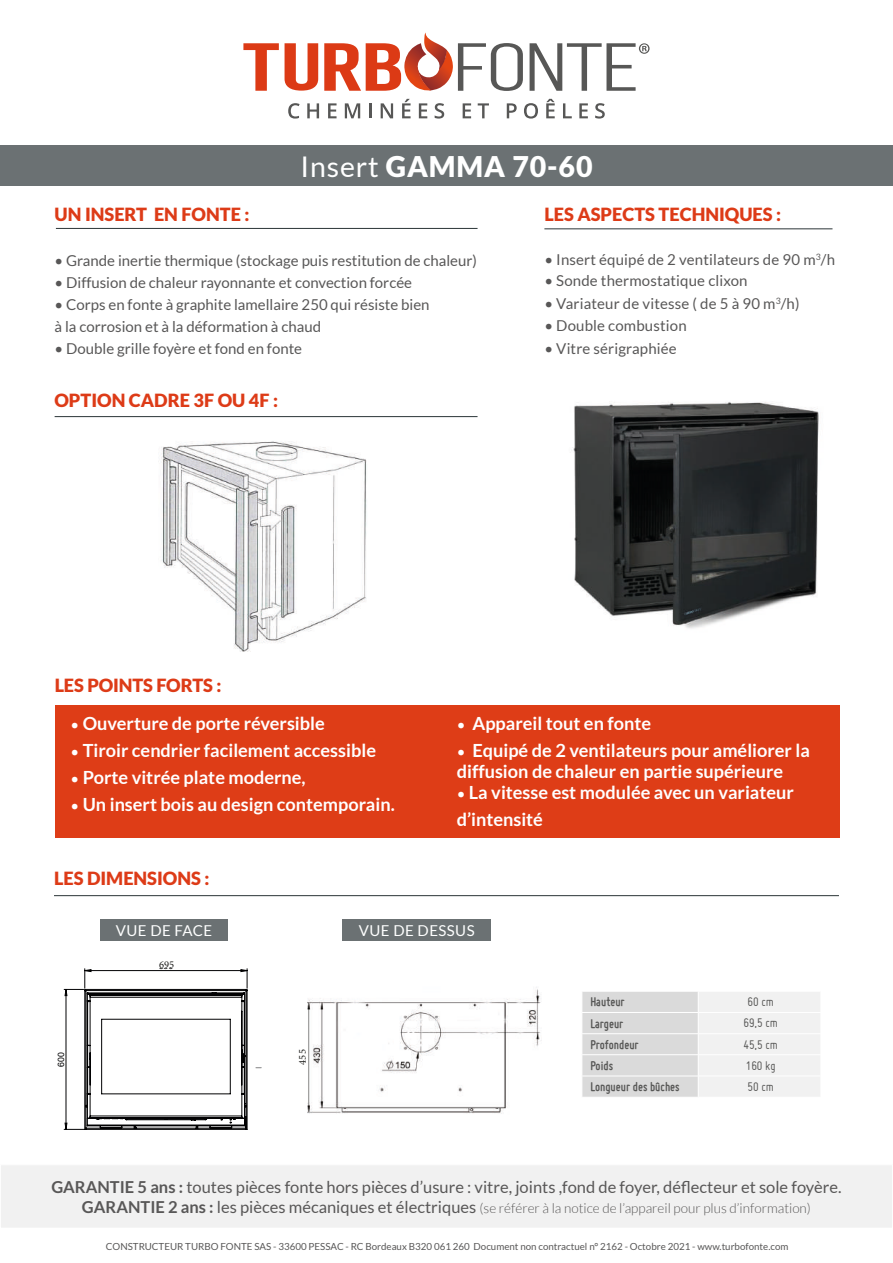
<style>
.page{position:relative;width:893px;height:1263px;background:#fff}
.page>*{position:absolute;margin:0;border:0;box-sizing:border-box;transform-origin:0 0}
.t1{font:900 28.5px "Lato";letter-spacing:.03em;color:#fff}
.t2{font:700 18.15px/21px "Lato";color:#fff}
.t3{font:900 18.15px "Lato";color:#dd3b17}
.t4{font:16.5px "Lato";color:#585757}
.t5{font:15px/21.6px "Lato";color:#585757}
.t6{font:15px "Lato";letter-spacing:.03em;color:#fff}
.t7{font:300 13.5px "Lato";color:#585757}
.t8{font:700 13.5px "Miso";color:#575756}
.t9{font:13.5px "Miso";color:#575756}
.t10{font:10.5px "Minion Pro";color:#1d1d1b}
.t11{font:9.75px "Lato";color:#585757}
.t12{font:8.85px/17px "Arial";color:#020203}
.s1{font-weight:400}
.s2{font-weight:400;font-size:15px}
.s3{font-weight:700}
.s4{font-weight:700;font-size:16.5px}
.s5{font-weight:400;font-size:16.5px}
</style>
<div class="page">
<svg style="left:288px;top:103px;width:12px;height:16px"></svg>
<svg style="left:307px;top:103px;width:12px;height:15px"></svg>
<svg style="left:328px;top:103px;width:9px;height:15px"></svg>
<svg style="left:345px;top:103px;width:15px;height:15px"></svg>
<hr style="left:369px;top:103px;width:3px;height:15px;background:#575756">
<svg style="left:381px;top:103px;width:12px;height:15px"></svg>
<svg style="left:402px;top:99px;width:9px;height:19px"></svg>
<svg style="left:419px;top:103px;width:8px;height:15px"></svg>
<svg style="left:435px;top:103px;width:9px;height:16px"></svg>
<svg style="left:463px;top:103px;width:8px;height:15px"></svg>
<svg style="left:478px;top:103px;width:11px;height:15px"></svg>
<svg style="left:507px;top:103px;width:10px;height:15px"></svg>
<svg style="left:524px;top:103px;width:14px;height:16px"></svg>
<svg style="left:546px;top:99px;width:9px;height:19px"></svg>
<svg style="left:563px;top:103px;width:9px;height:15px"></svg>
<svg style="left:579px;top:103px;width:9px;height:15px"></svg>
<svg style="left:595px;top:103px;width:10px;height:16px"></svg>
<svg style="left:243px;top:43px;width:36px;height:48px"></svg>
<svg style="left:285px;top:43px;width:33px;height:48px"></svg>
<svg style="left:530px;top:43px;width:120px;height:48px"></svg>
<svg style="left:324px;top:33px;width:199px;height:58px"></svg>
<div style="left:0;top:145px;width:893px;height:40px;background:#6b7173"></div>
<div style="left:100px;top:919px;width:128px;height:21px;background:#6b7173"></div>
<img style="left:308px;top:987px;width:233px;height:127px">
<div style="left:342px;top:919px;width:149px;height:21px;background:#6b7173"></div>
<svg style="left:63px;top:968px;width:199px;height:162px"></svg>
<svg style="left:582px;top:992px;width:238px;height:105px"></svg>
<img style="left:573px;top:402px;width:246px;height:227px">
<hr style="left:544px;top:229px;width:288px;height:1px;background:#2b3537">
<hr style="left:55px;top:416px;width:423px;height:1px;background:#2b3537">
<hr style="left:56px;top:228px;width:422px;height:1px;background:#2b3537">
<img style="left:161px;top:441px;width:206px;height:211px">
<div style="left:55px;top:705px;width:785px;height:133px;background:#de3d17"></div>
<hr style="left:54px;top:895px;width:785px;height:1px;background:#2b3537">
<div style="left:0;top:1165px;width:893px;height:63px;background:#f1f1f1"></div>
<h1 class="t1" style="left:300px;top:150px;width:294px"><span class="s1">Insert</span> GAMMA 70-60</h1>
<p class="t3" style="left:55px;top:204px;width:196px">UN INSERT EN FONTE :</p>
<p class="t5" style="left:55px;top:249px;width:424px">• Grande inertie thermique (stockage puis restitution de chaleur)</p>
<p class="t5" style="left:55px;top:272px;width:359px">• Diffusion de chaleur rayonnante et convection forcée</p>
<p class="t5" style="left:55px;top:294px;width:376px">• Corps en fonte à graphite lamellaire 250 qui résiste bien à la corrosion et à la déformation à chaud</p>
<p class="t5" style="left:55px;top:338px;width:249px">• Double grille foyère et fond en fonte</p>
<p class="t3" style="left:54px;top:389px;width:225px">OPTION CADRE 3F OU 4F :</p>
<p class="t3" style="left:544px;top:204px;width:238px">LES ASPECTS TECHNIQUES :</p>
<p class="t5" style="left:544px;top:248px;width:292px">• Insert équipé de 2 ventilateurs de 90 m<sup>3</sup>/h</p>
<p class="t5" style="left:544px;top:270px;width:205px">• Sonde thermostatique clixon</p>
<p class="t5" style="left:544px;top:292px;width:257px">• Variateur de vitesse ( de 5 à 90 m<sup>3</sup>/h)</p>
<p class="t5" style="left:544px;top:315px;width:144px">• Double combustion</p>
<p class="t5" style="left:544px;top:337px;width:134px">• Vitre sérigraphiée</p>
<p class="t3" style="left:55px;top:674px;width:168px">LES POINTS FORTS :</p>
<p class="t2" style="left:71px;top:712px;width:256px"><span class="s2">•</span> Ouverture de porte réversible</p>
<p class="t2" style="left:71px;top:739px;width:307px"><span class="s2">•</span> Tiroir cendrier facilement accessible</p>
<p class="t2" style="left:71px;top:766px;width:237px"><span class="s2">•</span> Porte vitrée plate moderne,</p>
<p class="t2" style="left:71px;top:793px;width:326px"><span class="s2">•</span> Un insert bois au design contemporain.</p>
<p class="t3" style="left:54px;top:867px;width:157px">LES DIMENSIONS :</p>
<p class="t2" style="left:457px;top:712px;width:196px"><span class="s2">•</span> Appareil tout en fonte</p>
<p class="t2" style="left:457px;top:739px;width:355px"><span class="s2">•</span> Equipé de 2 ventilateurs pour améliorer la diffusion de chaleur en partie supérieure</p>
<p class="t2" style="left:457px;top:778px;width:339px;line-height:27px"><span class="s2">•</span> La vitesse est modulée avec un variateur d’intensité</p>
<p class="t12" style="left:52px;top:1067px;width:16px;rotate:-90deg">600</p>
<p class="t6" style="left:116px;top:922px;width:98px">VUE DE FACE</p>
<p class="t6" style="left:359px;top:922px;width:117px">VUE DE DESSUS</p>
<p class="t12" style="left:159px;top:957px;width:16px">690</p>
<p class="t10" style="left:159px;top:958px;width:17px">695</p>
<p class="t10" style="left:295px;top:1064px;width:17px;rotate:-90deg">455</p>
<p class="t8" style="left:590px;top:994px;width:36px">Hauteur</p>
<p class="t9" style="left:747px;top:994px;width:28px">60 cm</p>
<p class="t8" style="left:590px;top:1015px;width:34px">Largeur</p>
<p class="t9" style="left:743px;top:1015px;width:36px">69,5 cm</p>
<p class="t8" style="left:590px;top:1037px;width:50px">Profondeur</p>
<p class="t9" style="left:743px;top:1037px;width:36px">45,5 cm</p>
<p class="t8" style="left:590px;top:1058px;width:24px">Poids</p>
<p class="t9" style="left:746px;top:1058px;width:31px">160 kg</p>
<p class="t8" style="left:590px;top:1079px;width:91px">Longueur des bûches</p>
<p class="t9" style="left:747px;top:1079px;width:28px">50 cm</p>
<p class="t12" style="left:248px;top:1196px;width:19px;text-indent:8px;rotate:-90deg">75<br>120</p>
<p class="t4" style="left:51px;top:1178px;width:792px"><span class="s3">GARANTIE 5 ans :</span> toutes pièces fonte hors pièces d’usure : vitre, joints ,fond de foyer, déflecteur et sole foyère.</p>
<p class="t7" style="left:82px;top:1201px;width:731px"><span class="s4">GARANTIE 2 ans :</span> <span class="s5">les pièces mécaniques et électriques</span> (se référer à la notice de l’appareil pour plus d’information)</p>
<p class="t11" style="left:106px;top:1240px;width:684px">CONSTRUCTEUR TURBO FONTE SAS - 33600 PESSAC - RC Bordeaux B320 061 260 Document non contractuel n° 2162 - Octobre 2021 - www.turbofonte.com</p>
</div>
